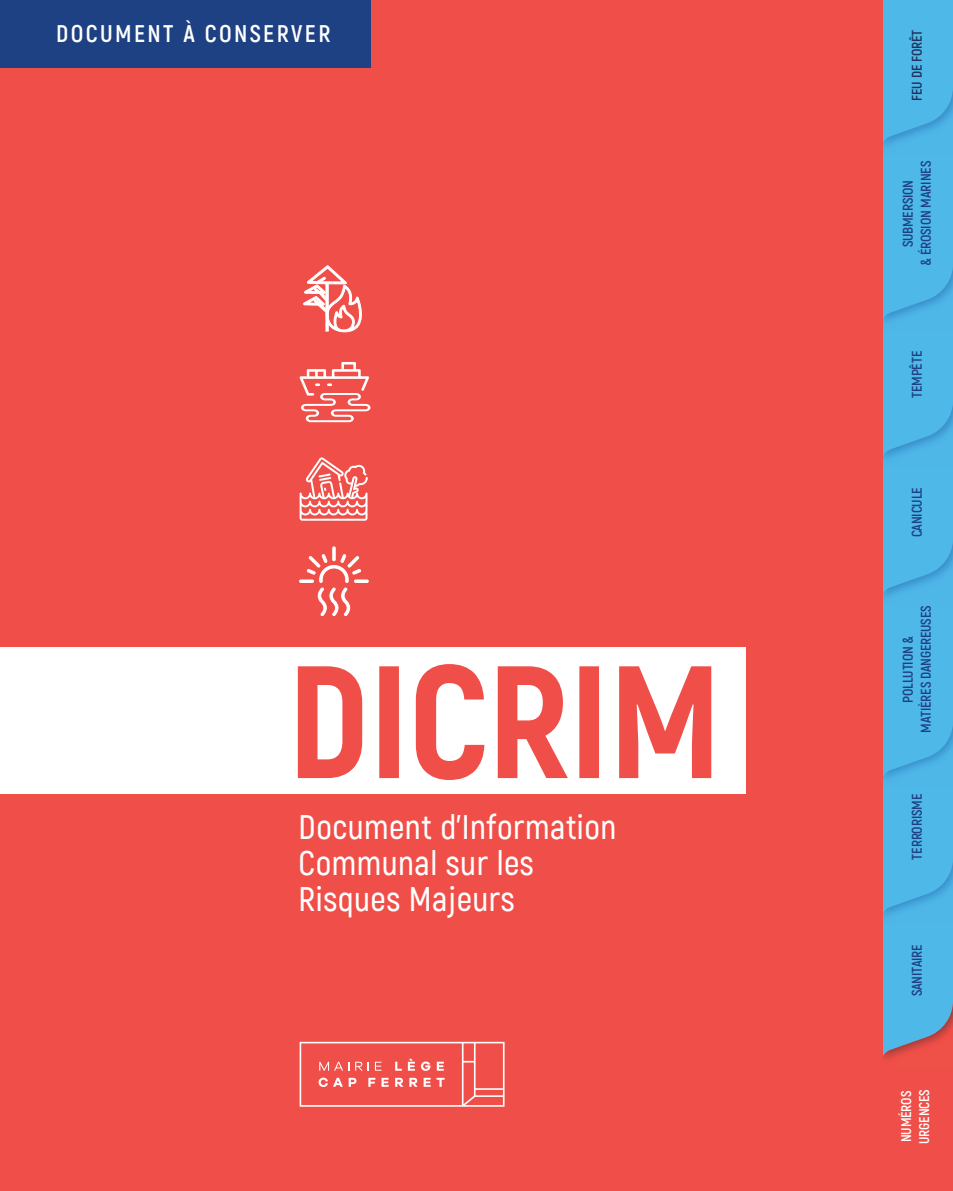
<style>
.page{position:relative;width:953px;height:1191px;background:#fff}
.page>*{position:absolute;margin:0;border:0;box-sizing:border-box;transform-origin:0 0}
.t1{font:600 34px/36px "Akrobat";letter-spacing:.015em;color:#fff}
.t2{font:700 24px "Akrobat";letter-spacing:.1em;color:#fff}
.t3{font:700 14px/18px "Akrobat";letter-spacing:-.01em;color:#1e4183;text-align:center}
.t4{font:700 14px/18px "Akrobat";letter-spacing:-.01em;color:#fff}
.t5{font:700 14px "Akrobat";letter-spacing:-.01em;color:#1e335d}
</style>
<div class="page">
<div style="left:882px;top:994px;width:70px;height:197px;background:#ef4f48"></div>
<svg style="left:882px;top:0;width:70px;height:1058px"></svg>
<div style="left:0;top:0;width:882px;height:1191px;background:#ef4f48"></div>
<div style="left:0;top:647px;width:745px;height:147px;background:#fff"></div>
<svg style="left:298px;top:664px;width:413px;height:116px"></svg>
<svg style="left:299px;top:1041px;width:205px;height:65px"></svg>
<svg style="left:299px;top:457px;width:69px;height:64px"></svg>
<svg style="left:299px;top:362px;width:71px;height:60px"></svg>
<svg style="left:299px;top:547px;width:69px;height:69px"></svg>
<svg style="left:303px;top:265px;width:59px;height:67px"></svg>
<div style="left:0;top:0;width:370px;height:68px;background:#1e4183"></div>
<h2 class="t2" style="left:56px;top:20px;width:276px">DOCUMENT À CONSERVER</h2>
<h1 class="t1" style="left:298px;top:810px;width:319px">Document d’Information<br>Communal sur les<br>Risques Majeurs</h1>
<p class="t5" style="left:908px;top:101px;width:72px;rotate:-90deg">FEU DE FORÊT</p>
<p class="t3" style="left:899px;top:266px;width:107px;rotate:-90deg">SUBMERSION<br>&amp; ÉROSION MARINES</p>
<p class="t3" style="left:908px;top:398px;width:48px;rotate:-90deg">TEMPÊTE</p>
<p class="t3" style="left:908px;top:537px;width:51px;rotate:-90deg">CANICULE</p>
<p class="t3" style="left:899px;top:732px;width:128px;rotate:-90deg">POLLUTION &amp;<br>MATIÈRES DANGEREUSES</p>
<p class="t3" style="left:908px;top:859px;width:67px;rotate:-90deg">TERRORISME</p>
<p class="t3" style="left:908px;top:996px;width:54px;rotate:-90deg">SANITAIRE</p>
<p class="t4" style="left:897px;top:1143px;width:56px;rotate:-90deg">NUMÉROS<br>URGENCES</p>
</div>
